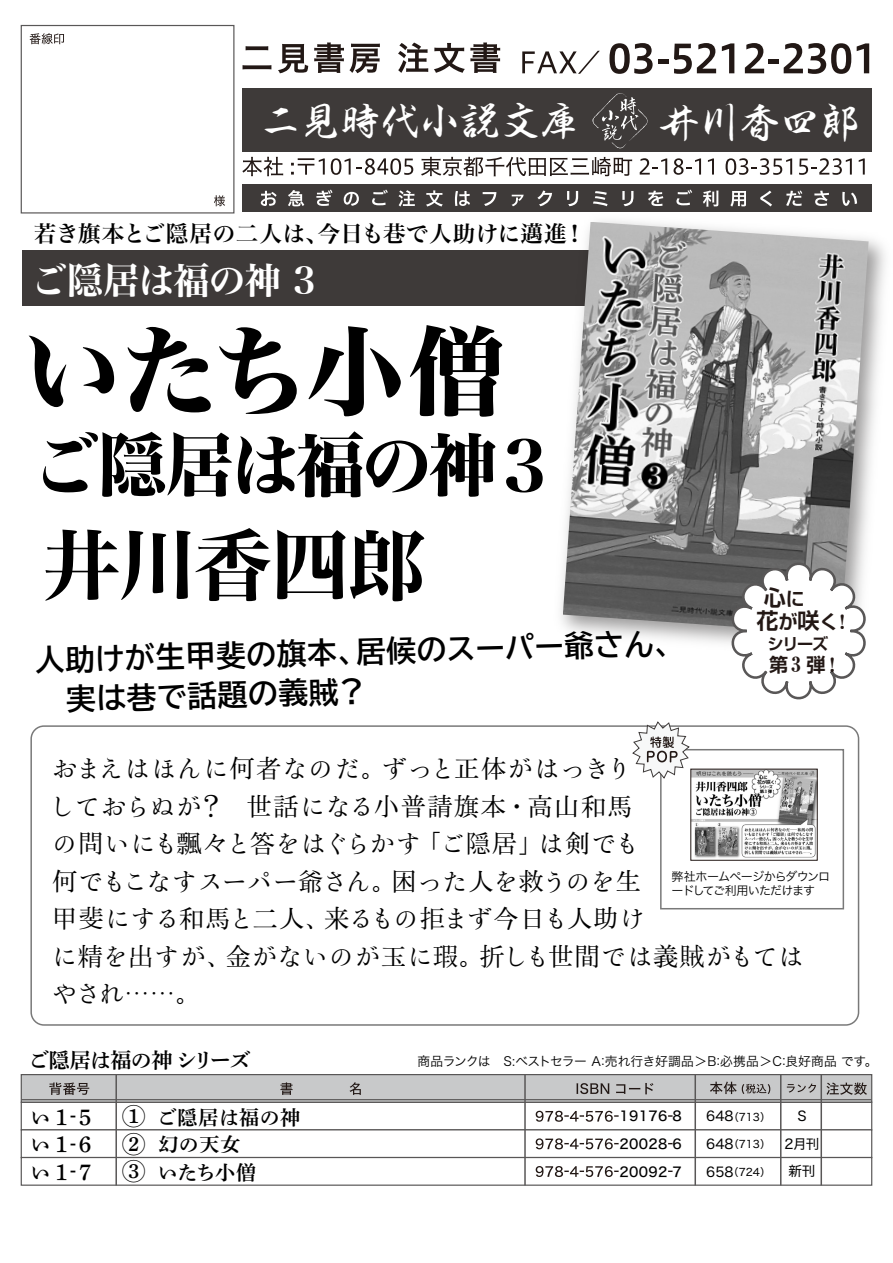
<style>
.page{position:relative;width:893px;height:1263px;background:#fff}
.page>*{position:absolute;margin:0;border:0;box-sizing:border-box;transform-origin:0 0}
.t1{font:97.5px "Hira Min Std N W8";letter-spacing:-.015em;color:#000}
.t2{font:78px "Hira Min Std N W7";letter-spacing:-.02em;color:#000}
.t3{font:68.55px "Hira Min Std N W8";letter-spacing:-.04em;color:#000}
.t4{font:500 40.65px "Kaku Gyo Std";letter-spacing:-.015em;color:#fff}
.t5{font:500 39.9px "Kaku Gyo Std";color:#fff}
.t6{font:36.15px "Hira Min Std N W7";letter-spacing:-.02em;color:#fff}
.t7{font:700 29.55px/38.2px "TBUD Go Std";color:#000}
.t8{font:500 25.5px/37.5px "Ro H Min S Kok Pro";letter-spacing:.005em;color:#000}
.t9{font:22.5px "Hira Min Std N W6";letter-spacing:.02em;color:#000}
.t10{font:22.5px "Shuei Min Pro B";color:#000}
.t11{font:700 22.05px/23px "Shin Go De";color:#231815}
.t12{font:21px "Shuei Min Pro B";letter-spacing:-.03em;color:#000}
.t13{font:19.95px "Shuei Min Pro B";letter-spacing:.025em;color:#000}
.t14{font:700 19.05px "Shin Go De";color:#231815}
.t15{font:700 16.2px "Shin Go De";color:#231815}
.t16{font:13.5px "Hira Kaku Std N W5";letter-spacing:.025em;color:#000}
.t17{font:13.5px "Hira Kaku Std N W4";color:#000}
.t18{font:12.75px "Hira Kaku Std N W3";letter-spacing:-.03em;color:#000}
.t19{font:12px/14.4px "Hira Kaku Pro W3";letter-spacing:-.07em;color:#000}
.t20{font:10.5px "Hira Kaku Std N W4";color:#000}
.s1{font-size:19.05px}
.s2{font-family:"Ryumin";font-weight:800;font-size:19.05px}
.s3{font-family:"Ryumin";font-weight:800;font-size:20.55px}
.s4{font-family:"Ryumin";font-weight:800}
.s5{font-size:19.95px}
.s6{font-size:23.25px}
.s7{font-size:13.5px}
.s8{font-size:10.5px}
.s9{font-family:"Koz Go Pr 6 N"}
</style>
<div class="page">
<div style="left:21px;top:1129px;width:851px;height:29px;border:1px solid #595757"></div>
<div style="left:21px;top:1157px;width:851px;height:29px;border:1px solid #595757"></div>
<div style="left:21px;top:1074px;width:851px;height:28px;background:#c8c9ca"></div>
<div style="left:21px;top:1074px;width:851px;height:29px;border:1px solid #595757"></div>
<hr style="left:21px;top:1099px;width:851px;height:1px;background:#595757">
<div style="left:22px;top:250px;width:821px;height:55px;background:#3e3a39"></div>
<hr style="left:115px;top:1075px;width:2px;height:110px;background:#595757">
<hr style="left:524px;top:1075px;width:2px;height:110px;background:#595757">
<hr style="left:694px;top:1075px;width:2px;height:110px;background:#595757">
<hr style="left:780px;top:1075px;width:1px;height:110px;background:#595757">
<hr style="left:820px;top:1075px;width:2px;height:110px;background:#595757">
<img style="left:547px;top:221px;width:338px;height:422px">
<img style="left:563px;top:222px;width:306px;height:412px">
<div style="left:30px;top:725px;width:829px;height:301px;border:2px solid #797979;border-radius:13px"></div>
<div style="left:242px;top:88px;width:630px;height:64px;background:#3e3a39"></div>
<svg style="left:536px;top:1111px;width:83px;height:11px"></svg>
<svg style="left:592px;top:93px;width:55px;height:55px"></svg>
<div style="left:242px;top:184px;width:630px;height:28px;background:#3e3a39"></div>
<div style="left:21px;top:25px;width:213px;height:189px;border:1px solid #595757"></div>
<svg style="left:261px;top:191px;width:16px;height:15px"></svg>
<svg style="left:288px;top:190px;width:16px;height:16px"></svg>
<svg style="left:316px;top:190px;width:16px;height:16px"></svg>
<svg style="left:344px;top:192px;width:15px;height:14px"></svg>
<svg style="left:372px;top:190px;width:16px;height:15px"></svg>
<svg style="left:399px;top:190px;width:16px;height:17px"></svg>
<svg style="left:426px;top:190px;width:17px;height:17px"></svg>
<svg style="left:455px;top:191px;width:15px;height:15px"></svg>
<svg style="left:483px;top:192px;width:13px;height:14px"></svg>
<svg style="left:512px;top:195px;width:12px;height:11px"></svg>
<svg style="left:537px;top:191px;width:15px;height:15px"></svg>
<svg style="left:567px;top:191px;width:11px;height:15px"></svg>
<svg style="left:593px;top:191px;width:15px;height:15px"></svg>
<svg style="left:622px;top:191px;width:11px;height:15px"></svg>
<svg style="left:648px;top:191px;width:15px;height:15px"></svg>
<svg style="left:676px;top:190px;width:16px;height:15px"></svg>
<svg style="left:703px;top:190px;width:15px;height:17px"></svg>
<svg style="left:730px;top:191px;width:16px;height:16px"></svg>
<svg style="left:760px;top:191px;width:12px;height:15px"></svg>
<svg style="left:786px;top:191px;width:16px;height:15px"></svg>
<svg style="left:814px;top:191px;width:15px;height:15px"></svg>
<svg style="left:842px;top:192px;width:15px;height:14px"></svg>
<svg style="left:242px;top:157px;width:41px;height:19px"></svg>
<svg style="left:291px;top:158px;width:34px;height:17px"></svg>
<svg style="left:331px;top:158px;width:20px;height:17px"></svg>
<svg style="left:357px;top:158px;width:56px;height:17px"></svg>
<svg style="left:421px;top:157px;width:211px;height:19px"></svg>
<svg style="left:640px;top:158px;width:27px;height:17px"></svg>
<svg style="left:673px;top:158px;width:28px;height:17px"></svg>
<svg style="left:708px;top:158px;width:6px;height:17px"></svg>
<svg style="left:726px;top:158px;width:66px;height:17px"></svg>
<svg style="left:799px;top:158px;width:53px;height:17px"></svg>
<svg style="left:859px;top:158px;width:6px;height:17px"></svg>
<svg style="left:30px;top:33px;width:34px;height:11px"></svg>
<svg style="left:214px;top:195px;width:11px;height:11px"></svg>
<svg style="left:522px;top:51px;width:78px;height:23px"></svg>
<svg style="left:609px;top:43px;width:44px;height:31px"></svg>
<hr style="left:658px;top:60px;width:10px;height:4px;background:#221815">
<svg style="left:674px;top:43px;width:42px;height:31px"></svg>
<svg style="left:722px;top:43px;width:12px;height:30px"></svg>
<svg style="left:745px;top:43px;width:19px;height:30px"></svg>
<hr style="left:769px;top:60px;width:10px;height:4px;background:#221815">
<svg style="left:784px;top:43px;width:67px;height:31px"></svg>
<svg style="left:857px;top:43px;width:12px;height:30px"></svg>
<svg style="left:243px;top:46px;width:28px;height:23px"></svg>
<svg style="left:278px;top:44px;width:30px;height:29px"></svg>
<svg style="left:314px;top:43px;width:66px;height:30px"></svg>
<svg style="left:398px;top:43px;width:30px;height:30px"></svg>
<svg style="left:434px;top:43px;width:66px;height:30px"></svg>
<svg style="left:576px;top:1083px;width:33px;height:11px"></svg>
<svg style="left:616px;top:1083px;width:37px;height:11px"></svg>
<svg style="left:826px;top:1082px;width:41px;height:13px"></svg>
<svg style="left:710px;top:1081px;width:60px;height:13px"></svg>
<svg style="left:787px;top:1083px;width:29px;height:10px"></svg>
<svg style="left:49px;top:1082px;width:40px;height:13px"></svg>
<svg style="left:280px;top:1082px;width:13px;height:13px"></svg>
<svg style="left:350px;top:1082px;width:11px;height:13px"></svg>
<svg style="left:536px;top:1138px;width:83px;height:11px"></svg>
<svg style="left:536px;top:1166px;width:83px;height:11px"></svg>
<svg style="left:724px;top:558px;width:149px;height:142px"></svg>
<div style="left:660px;top:749px;width:184px;height:160px;background:#fff;border:2px solid #797979"></div>
<img style="left:693px;top:771px;width:122px;height:87px">
<svg style="left:632px;top:721px;width:58px;height:58px"></svg>
<h3 class="t5" style="left:261px;top:93px;width:321px">二見時代小説文庫</h3>
<h3 class="t4" style="left:659px;top:94px;width:202px">井川香四郎</h3>
<p class="t9" style="left:34px;top:218px;width:554px">若き旗本とご隠居の二人は、今日も巷で人助けに邁進！</p>
<h3 class="t6" style="left:32px;top:254px;width:286px">ご隠居は福の神 3</h3>
<h1 class="t1" style="left:23px;top:300px;width:484px">いたち小僧</h1>
<h3 class="t3" style="left:32px;top:415px;width:527px">ご隠居は福の神３</h3>
<h2 class="t2" style="left:42px;top:508px;width:385px">井川香四郎</h2>
<p class="t7" style="left:34px;top:644px;width:651px;rotate:-2deg">人助けが生甲斐の旗本、居候のスーパー爺さん、　実は巷で話題の義賊？</p>
<p class="t11" style="left:756px;top:585px;width:97px;text-indent:7px">心<span class="s1">に<br></span>花<span class="s1">が</span>咲<span class="s1">く</span><span class="s2">！</span></p>
<p class="t15" style="left:767px;top:633px;width:62px">シリーズ</p>
<p class="t14" style="left:769px;top:652px;width:74px">第<span class="s3">３</span>弾<span class="s4">！</span></p>
<p class="t8" style="left:49px;top:751px;width:756px">おまえはほんに何者なのだ。ずっと正体がはっきり<br>しておらぬが？　世話になる小普請旗本・高山和馬<br>の問いにも飄々と答をはぐらかす「ご隠居」は剣でも<br>何でもこなすスーパー爺さん。困った人を救うのを生<br>甲斐にする和馬と二人、来るもの拒まず今日も人助け<br>に精を出すが、金がないのが玉に瑕。折しも世間では義賊がもてはやされ……。</p>
<p class="t19" style="left:672px;top:868px;width:160px">弊社ホームページからダウンロードしてご利用いただけます</p>
<p class="t12" style="left:28px;top:1045px;width:224px">ご隠居は福の神 シリーズ</p>
<p class="t10" style="left:30px;top:1101px;width:62px"><span class="s5">い</span> 1-5</p>
<p class="t13" style="left:122px;top:1102px;width:179px"><span class="s6">①</span> ご隠居は福の神</p>
<p class="t16" style="left:620px;top:1106px;width:64px">19176 8</p>
<p class="t20" style="left:706px;top:1109px;width:66px"><span class="s7">648</span>（713）</p>
<p class="t10" style="left:30px;top:1128px;width:62px"><span class="s5">い</span> 1-6</p>
<p class="t13" style="left:122px;top:1130px;width:120px"><span class="s6">②</span> 幻の天女</p>
<p class="t16" style="left:620px;top:1134px;width:64px">20028 6</p>
<p class="t17" style="left:706px;top:1133px;width:115px">648<span class="s8">（713）</span> 2月刊</p>
<p class="t18" style="left:417px;top:1051px;width:461px">商品ランクは　S:ベストセラー A:売れ行き好調品<span class="s9">＞</span>B:必携品<span class="s9">＞</span>C:良好商品 です。</p>
<p class="t17" style="left:797px;top:1106px;width:11px">S</p>
<p class="t10" style="left:30px;top:1156px;width:62px"><span class="s5">い</span> 1-7</p>
<p class="t13" style="left:122px;top:1158px;width:135px"><span class="s6">③</span> いたち小僧</p>
<p class="t16" style="left:620px;top:1161px;width:64px">20092 7</p>
<p class="t20" style="left:706px;top:1164px;width:66px"><span class="s7">658</span>（724）</p>
<p class="t17" style="left:788px;top:1161px;width:28px">新刊</p>
</div>
